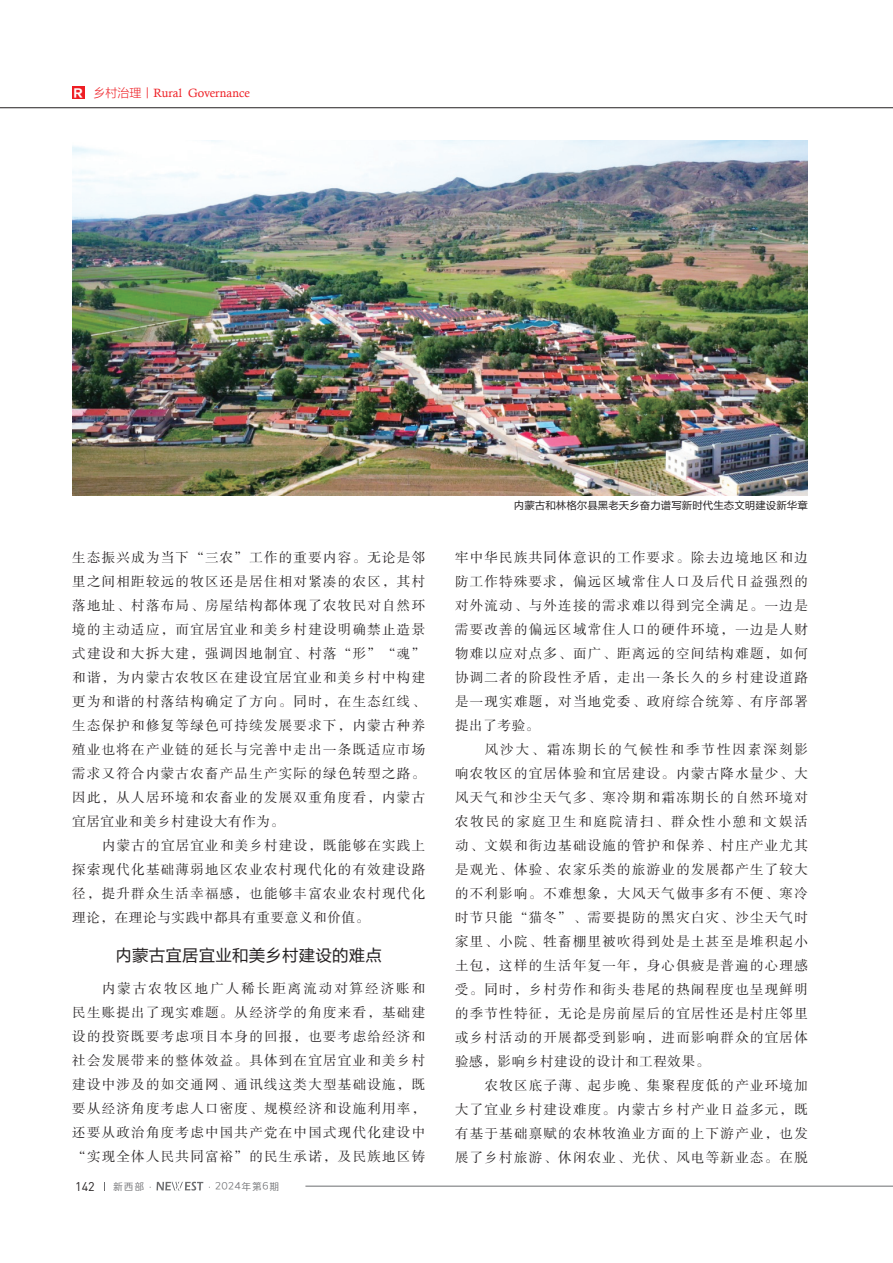
<style>
.page{position:relative;width:893px;height:1263px;background:#fff}
.page>*{position:absolute;margin:0;border:0;box-sizing:border-box;transform-origin:0 0}
.t1{font:16.5px "FZLTHK GBK1 0";letter-spacing:.01em;color:#231f20}
.t2{font:13.5px/24px "FZSSK GBK1 0";letter-spacing:.095em;color:#231f20;text-align:justify}
.t3{font:12.45px "DIN";color:#231f20}
.t4{font:12px "Calisto";color:#ee1d23}
.t5{font:10.5px "FZLTHK GBK1 0";color:#231f20}
.t6{font:9.75px "Loong Flash Sans GB Regular";letter-spacing:.1em;color:#6c6d70}
.s1{font-family:"FZLTDHK GBK1 0";font-size:11.4px;color:#fff}
.s2{font-family:"FZLTXHK GBK1 0"}
</style>
<div class="page">
<hr style="left:305px;top:1186px;width:588px;height:1px;background:#6c6d70">
<svg style="left:156px;top:1182px;width:47px;height:8px"></svg>
<hr style="left:0;top:107px;width:893px;height:1px;background:#231f20">
<div style="left:72px;top:87px;width:13px;height:12px;background:#ee1d23"></div>
<img style="left:72px;top:140px;width:735px;height:355px">
<p class="t4" style="left:73px;top:86px;width:179px"><span class="s1">Ｒ</span> <span class="s2">乡村治理丨</span>Rural Governance</p>
<p class="t2" style="left:72px;top:546px;width:354px">生态振兴成为当下“三农”工作的重要内容。无论是邻里之间相距较远的牧区还是居住相对紧凑的农区，其村落地址、村落布局、房屋结构都体现了农牧民对自然环境的主动适应，而宜居宜业和美乡村建设明确禁止造景式建设和大拆大建，强调因地制宜、村落“形”“魂”和谐，为内蒙古农牧区在建设宜居宜业和美乡村中构建更为和谐的村落结构确定了方向。同时，在生态红线、生态保护和修复等绿色可持续发展要求下，内蒙古种养殖业也将在产业链的延长与完善中走出一条既适应市场需求又符合内蒙古农畜产品生产实际的绿色转型之路。因此，从人居环境和农畜业的发展双重角度看，内蒙古宜居宜业和美乡村建设大有作为。</p>
<p class="t2" style="left:72px;top:834px;width:354px;text-indent:30px">内蒙古的宜居宜业和美乡村建设，既能够在实践上探索现代化基础薄弱地区农业农村现代化的有效建设路径，提升群众生活幸福感，也能够丰富农业农村现代化理论，在理论与实践中都具有重要意义和价值。</p>
<p class="t1" style="left:116px;top:946px;width:268px">内蒙古宜居宜业和美乡村建设的难点</p>
<p class="t2" style="left:72px;top:977px;width:354px;text-indent:30px">内蒙古农牧区地广人稀长距离流动对算经济账和民生账提出了现实难题。从经济学的角度来看，基础建设的投资既要考虑项目本身的回报，也要考虑给经济和社会发展带来的整体效益。具体到在宜居宜业和美乡村建设中涉及的如交通网、通讯线这类大型基础设施，既要从经济角度考虑人口密度、规模经济和设施利用率，还要从政治角度考虑中国共产党在中国式现代化建设中“实现全体人民共同富裕”的民生承诺，及民族地区铸</p>
<p class="t3" style="left:75px;top:1178px;width:21px">142</p>
<p class="t6" style="left:113px;top:1181px;width:168px">新西部·　　　　 ·2024年第6期</p>
<p class="t5" style="left:514px;top:499px;width:296px">内蒙古和林格尔县黑老夭乡奋力谱写新时代生态文明建设新华章</p>
<p class="t2" style="left:455px;top:546px;width:354px">牢中华民族共同体意识的工作要求。除去边境地区和边防工作特殊要求，偏远区域常住人口及后代日益强烈的对外流动、与外连接的需求难以得到完全满足。一边是需要改善的偏远区域常住人口的硬件环境，一边是人财物难以应对点多、面广、距离远的空间结构难题，如何协调二者的阶段性矛盾，走出一条长久的乡村建设道路是一现实难题，对当地党委、政府综合统筹、有序部署提出了考验。</p>
<p class="t2" style="left:455px;top:738px;width:354px;text-indent:30px">风沙大、霜冻期长的气候性和季节性因素深刻影响农牧区的宜居体验和宜居建设。内蒙古降水量少、大风天气和沙尘天气多、寒冷期和霜冻期长的自然环境对农牧民的家庭卫生和庭院清扫、群众性小憩和文娱活动、文娱和街边基础设施的管护和保养、村庄产业尤其是观光、体验、农家乐类的旅游业的发展都产生了较大的不利影响。不难想象，大风天气做事多有不便、寒冷时节只能“猫冬”、需要提防的黑灾白灾、沙尘天气时家里、小院、牲畜棚里被吹得到处是土甚至是堆积起小土包，这样的生活年复一年，身心俱疲是普遍的心理感受。同时，乡村劳作和街头巷尾的热闹程度也呈现鲜明的季节性特征，无论是房前屋后的宜居性还是村庄邻里或乡村活动的开展都受到影响，进而影响群众的宜居体验感，影响乡村建设的设计和工程效果。</p>
<p class="t2" style="left:455px;top:1074px;width:354px;text-indent:30px">农牧区底子薄、起步晚、集聚程度低的产业环境加大了宜业乡村建设难度。内蒙古乡村产业日益多元，既有基于基础禀赋的农林牧渔业方面的上下游产业，也发展了乡村旅游、休闲农业、光伏、风电等新业态。在脱</p>
</div>
